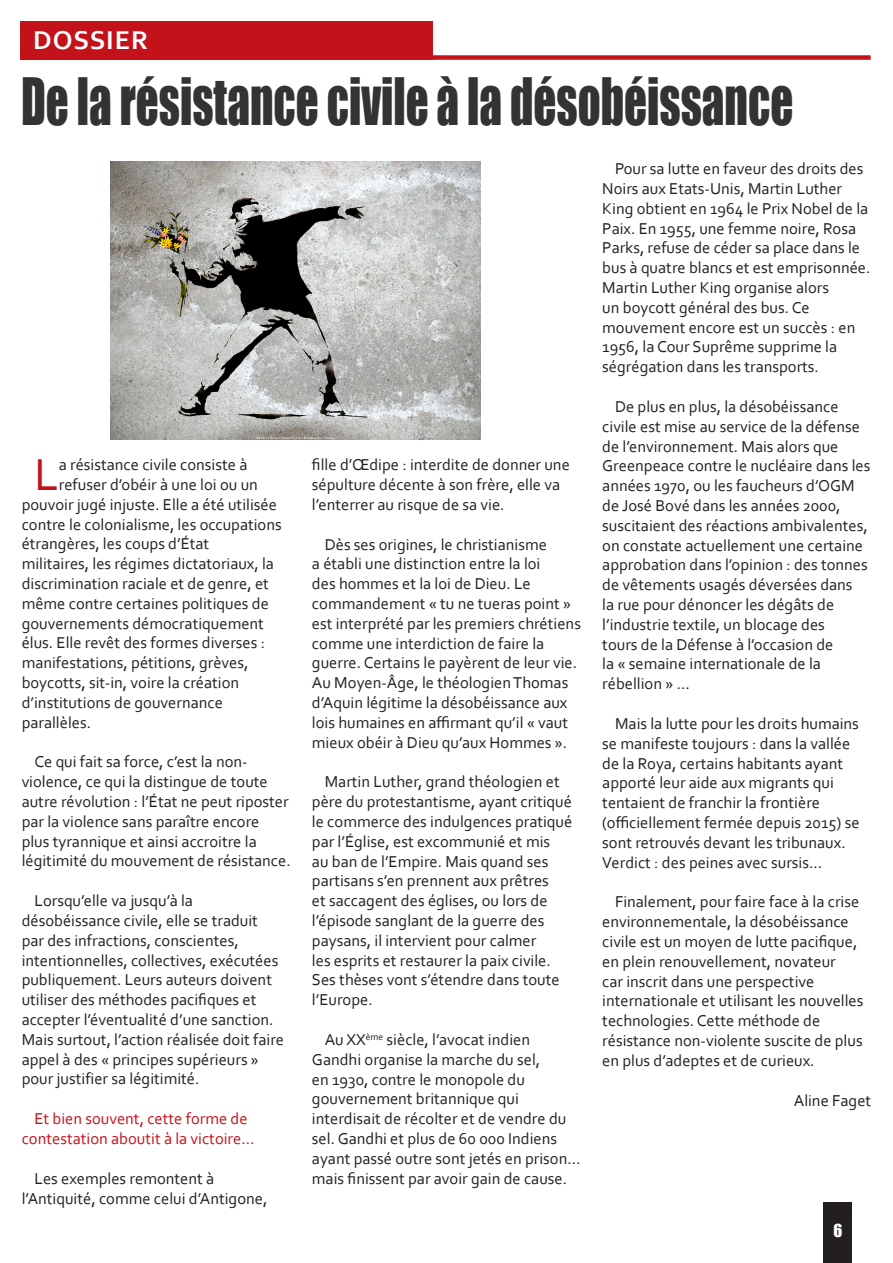
<style>
.page{position:relative;width:893px;height:1263px;background:#fff}
.page>*{position:absolute;margin:0;border:0;box-sizing:border-box;transform-origin:0 0}
.t1{font:60px "Impact";color:#333;scale:.75 1}
.t2{font:46.8px "Corbel";color:#c4121a}
.t3{font:700 27px "Corbel";letter-spacing:.035em;color:#fff}
.t4{font:16.5px/19.8px "Corbel";color:#231f20}
.t5{font:16.5px/19.8px "Corbel";color:#c4121a;text-align:center}
.t6{font:16.5px "Impact";color:#fff}
</style>
<div class="page">
<div style="left:823px;top:1202px;width:29px;height:61px;background:#231f20"></div>
<div style="left:20px;top:21px;width:413px;height:38px;background:#c4121a"></div>
<div style="left:20px;top:55px;width:851px;height:5px;background:#c4121a"></div>
<img style="left:111px;top:162px;width:370px;height:277px">
<p class="t3" style="left:33px;top:23px;width:116px">DOSSIER</p>
<p class="t1" style="left:21px;top:55px;width:1031px">De la résistance civile à la désobéissance</p>
<p class="t2" style="left:34px;top:445px;width:26px">L</p>
<p class="t4" style="left:59px;top:454px;width:190px">a résistance civile consiste à</p>
<p class="t4" style="left:59px;top:474px;width:201px">refuser d’obéir à une loi ou un</p>
<p class="t4" style="left:22px;top:494px;width:257px">pouvoir jugé injuste. Elle a été utilisée</p>
<p class="t4" style="left:22px;top:514px;width:262px">contre le colonialisme, les occupations</p>
<p class="t4" style="left:22px;top:534px;width:189px">étrangères, les coups d’État</p>
<p class="t4" style="left:22px;top:553px;width:254px">militaires, les régimes dictatoriaux, la</p>
<p class="t4" style="left:22px;top:573px;width:249px">discrimination raciale et de genre, et</p>
<p class="t4" style="left:22px;top:593px;width:249px">même contre certaines politiques de</p>
<p class="t4" style="left:22px;top:613px;width:244px">gouvernements démocratiquement</p>
<p class="t4" style="left:22px;top:633px;width:245px">élus. Elle revêt des formes diverses :</p>
<p class="t4" style="left:22px;top:652px;width:228px">manifestations, pétitions, grèves,</p>
<p class="t4" style="left:22px;top:672px;width:219px">boycotts, sit-in, voire la création</p>
<p class="t4" style="left:22px;top:692px;width:203px">d’institutions de gouvernance</p>
<p class="t4" style="left:22px;top:712px;width:71px">parallèles.</p>
<p class="t4" style="left:22px;top:752px;width:271px;text-indent:13px">Ce qui fait sa force, c’est la non&shy;violence, ce qui la distingue de toute autre révolution : l’État ne peut riposter par la violence sans paraître encore plus tyrannique et ainsi accroitre la légitimité du mouvement de résistance.</p>
<p class="t4" style="left:22px;top:890px;width:264px;text-indent:13px">Lorsqu’elle va jusqu’à la désobéissance civile, elle se traduit par des infractions, conscientes, intentionnelles, collectives, exécutées publiquement. Leurs auteurs doivent utiliser des méthodes pacifiques et accepter l’éventualité d’une sanction.<br>Mais surtout, l’action réalisée doit faire appel à des « principes supérieurs » pour justifier sa légitimité.</p>
<p class="t5" style="left:22px;top:1108px;width:234px">Et bien souvent, cette forme de contestation aboutit à la victoire…</p>
<p class="t4" style="left:22px;top:1168px;width:247px;text-indent:13px">Les exemples remontent à l’Antiquité, comme celui d’Antigone,</p>
<p class="t4" style="left:312px;top:454px;width:259px">fille d’Œdipe : interdite de donner une sépulture décente à son frère, elle va l’enterrer au risque de sa vie.</p>
<p class="t4" style="left:312px;top:534px;width:271px;text-indent:13px">Dès ses origines, le christianisme<br>a établi une distinction entre la loi<br>des hommes et la loi de Dieu. Le commandement « tu ne tueras point » est interprété par les premiers chrétiens comme une interdiction de faire la guerre. Certains le payèrent de leur vie.<br>Au Moyen-Âge, le théologien Thomas d’Aquin légitime la désobéissance aux lois humaines en affirmant qu’il « vaut mieux obéir à Dieu qu’aux Hommes ».</p>
<p class="t4" style="left:312px;top:772px;width:262px;text-indent:13px">Martin Luther, grand théologien et père du protestantisme, ayant critiqué le commerce des indulgences pratiqué par l’Église, est excommunié et mis<br>au ban de l’Empire. Mais quand ses partisans s’en prennent aux prêtres<br>et saccagent des églises, ou lors de l’épisode sanglant de la guerre des paysans, il intervient pour calmer<br>les esprits et restaurer la paix civile.<br>Ses thèses vont s’étendre dans toute l’Europe.</p>
<p class="t4" style="left:312px;top:1029px;width:270px;text-indent:13px">Au XX<sup>ème</sup> siècle, l’avocat indien Gandhi organise la marche du sel,<br>en 1930, contre le monopole du gouvernement britannique qui interdisait de récolter et de vendre du sel. Gandhi et plus de 60 000 Indiens ayant passé outre sont jetés en prison… mais finissent par avoir gain de cause.</p>
<p class="t4" style="left:602px;top:158px;width:270px;text-indent:13px">Pour sa lutte en faveur des droits des Noirs aux Etats-Unis, Martin Luther King obtient en 1964 le Prix Nobel de la Paix. En 1955, une femme noire, Rosa Parks, refuse de céder sa place dans le bus à quatre blancs et est emprisonnée.<br>Martin Luther King organise alors<br>un boycott général des bus. Ce mouvement encore est un succès : en 1956, la Cour Suprême supprime la ségrégation dans les transports.</p>
<p class="t4" style="left:602px;top:396px;width:270px;text-indent:13px">De plus en plus, la désobéissance civile est mise au service de la défense de l’environnement. Mais alors que Greenpeace contre le nucléaire dans les années 1970, ou les faucheurs d’OGM de José Bové dans les années 2000, suscitaient des réactions ambivalentes, on constate actuellement une certaine approbation dans l’opinion : des tonnes de vêtements usagés déversées dans<br>la rue pour dénoncer les dégâts de l’industrie textile, un blocage des<br>tours de la Défense à l’occasion de<br>la « semaine internationale de la rébellion » …</p>
<p class="t4" style="left:602px;top:713px;width:259px;text-indent:13px">Mais la lutte pour les droits humains se manifeste toujours : dans la vallée de la Roya, certains habitants ayant apporté leur aide aux migrants qui tentaient de franchir la frontière (officiellement fermée depuis 2015) se sont retrouvés devant les tribunaux.<br>Verdict : des peines avec sursis…</p>
<p class="t4" style="left:602px;top:892px;width:263px;text-indent:13px">Finalement, pour faire face à la crise environnementale, la désobéissance civile est un moyen de lutte pacifique, en plein renouvellement, novateur<br>car inscrit dans une perspective internationale et utilisant les nouvelles technologies. Cette méthode de résistance non-violente suscite de plus en plus d’adeptes et de curieux.</p>
<p class="t4" style="left:794px;top:1090px;width:79px">Aline Faget</p>
<p class="t6" style="left:833px;top:1218px;width:10px">6</p>
</div>
